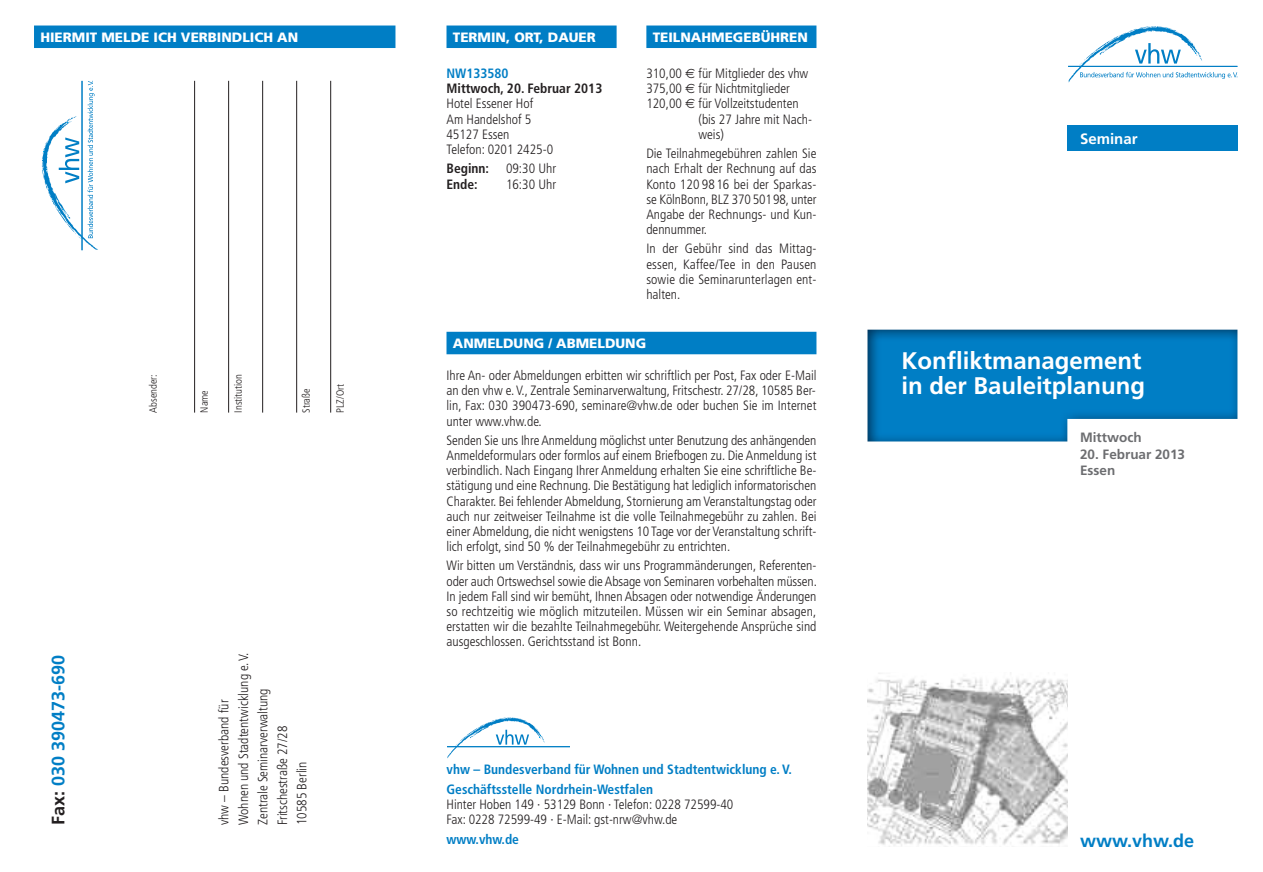
<style>
.page{position:relative;width:1263px;height:872px;background:#fff}
.page>*{position:absolute;margin:0;border:0;box-sizing:border-box;transform-origin:0 0}
.t1{font:700 24px/25.5px "Frutiger";color:#fff}
.t2{font:700 18px "Frutiger";color:#007ec5}
.t3{font:700 15px "Frutiger";color:#fff}
.t4{font:300 condensed 13.5px/15.1px "Frutiger";color:#231f20;text-align:justify}
.t5{font:700 condensed 13.5px/19.4px "Frutiger";color:#007ec5}
.t6{font:900 13.5px "Frutiger";color:#fff}
.t7{font:700 condensed 13.5px "Frutiger";color:#231f20}
.t8{font:700 13.5px/16.5px "Frutiger";color:#6c6d70}
.t9{font:300 condensed 10.5px "Frutiger";color:#231f20}
.s1{color:#231f20}
</style>
<div class="page">
<img style="left:867px;top:330px;width:370px;height:111px">
<svg style="left:1068px;top:26px;width:169px;height:57px"></svg>
<svg style="left:42px;top:81px;width:56px;height:169px"></svg>
<div style="left:1067px;top:125px;width:170px;height:26px;background:#007ec5"></div>
<div style="left:446px;top:26px;width:171px;height:22px;background:#007ec5"></div>
<div style="left:34px;top:26px;width:361px;height:22px;background:#007ec5"></div>
<div style="left:646px;top:26px;width:170px;height:22px;background:#007ec5"></div>
<div style="left:446px;top:332px;width:370px;height:22px;background:#007ec5"></div>
<hr style="left:447px;top:746px;width:123px;height:1px;background:#007ec5">
<svg style="left:447px;top:717px;width:98px;height:42px"></svg>
<hr style="left:194px;top:81px;width:1px;height:331px;background:#231f20">
<hr style="left:228px;top:81px;width:1px;height:331px;background:#231f20">
<hr style="left:262px;top:81px;width:1px;height:331px;background:#231f20">
<hr style="left:296px;top:81px;width:1px;height:331px;background:#231f20">
<hr style="left:330px;top:81px;width:1px;height:331px;background:#231f20">
<img style="left:867px;top:672px;width:200px;height:174px">
<p class="t6" style="left:40px;top:32px;width:259px">HIERMIT MELDE ICH VERBINDLICH AN</p>
<p class="t6" style="left:453px;top:32px;width:144px">TERMIN, ORT, DAUER</p>
<p class="t6" style="left:653px;top:32px;width:157px">TEILNAHMEGEBÜHREN</p>
<p class="t9" style="left:149px;top:412px;width:40px;rotate:-90deg">Absender:</p>
<p class="t9" style="left:200px;top:412px;width:24px;rotate:-90deg">Name</p>
<p class="t9" style="left:234px;top:412px;width:40px;rotate:-90deg">Institution</p>
<p class="t9" style="left:302px;top:412px;width:26px;rotate:-90deg">Straße</p>
<p class="t9" style="left:336px;top:412px;width:30px;rotate:-90deg">PLZ/Ort</p>
<h2 class="t2" style="left:51px;top:825px;width:171px;rotate:-90deg"><span class="s1">Fax:</span> 030 390473-690</h2>
<p class="t4" style="left:215px;top:825px;width:174px;line-height:19.5px;text-align:left;rotate:-90deg">vhw – Bundesverband für<br>Wohnen und Stadtentwicklung e.V.<br>Zentrale Seminarverwaltung<br>Fritschestraße 27/28<br>10585 Berlin</p>
<p class="t5" style="left:446px;top:65px;width:64px">NW133580</p>
<p class="t7" style="left:446px;top:83px;width:157px">Mittwoch, 20. Februar 2013</p>
<p class="t4" style="left:446px;top:97px;width:108px;text-align:left">Hotel Essener Hof<br>Am Handelshof 5<br>45127 Essen<br>Telefon: 0201 2425-0</p>
<p class="t7" style="left:446px;top:163px;width:44px">Beginn:</p>
<p class="t4" style="left:506px;top:162px;width:52px">09:30 Uhr</p>
<p class="t7" style="left:446px;top:178px;width:33px">Ende:</p>
<p class="t4" style="left:506px;top:177px;width:52px">16:30 Uhr</p>
<p class="t4" style="left:646px;top:67px;width:163px">310,00 für Mitglieder des vhw</p>
<p class="t4" style="left:646px;top:82px;width:145px">375,00 für Nichtmitglieder</p>
<p class="t4" style="left:646px;top:97px;width:154px">120,00 für Vollzeitstudenten</p>
<p class="t4" style="left:698px;top:112px;width:115px">(bis 27 Jahre mit Nach-</p>
<p class="t4" style="left:698px;top:128px;width:27px">weis)</p>
<p class="t4" style="left:646px;top:147px;width:172px">Die Teilnahmegebühren zahlen Sie nach Erhalt der Rechnung auf das Konto 120 9816 bei der Sparkas&shy;se KölnBonn, BLZ 37050198, unter Angabe der Rechnungs- und Kun&shy;dennummer.</p>
<p class="t4" style="left:646px;top:242px;width:172px">In der Gebühr sind das Mittag&shy;essen, Kaffee/Tee in den Pausen sowie die Seminarunterlagen ent&shy;halten.</p>
<p class="t6" style="left:453px;top:338px;width:195px">ANMELDUNG / ABMELDUNG</p>
<p class="t4" style="left:446px;top:369px;width:371px">Ihre An- oder Abmeldungen erbitten wir schriftlich per Post, Fax oder E-Mail an den vhw e.V., Zentrale Seminarverwaltung, Fritschestr. 27/28, 10585 Ber&shy;lin, Fax: 030 390473-690, seminare@vhw.de oder buchen Sie im Internet unter www.vhw.de.</p>
<p class="t4" style="left:446px;top:434px;width:371px">Senden Sie uns IhreAnmeldung möglichst unter Benutzung des anhängenden Anmeldeformulars oder formlos auf einem Briefbogen zu. Die Anmeldung ist verbindlich. Nach Eingang Ihrer Anmeldung erhalten Sie eine schriftliche Be&shy;stätigung und eine Rechnung. Die Bestätigung hat lediglich informatorischen Charakter. Bei fehlenderAbmeldung, Stornierung amVeranstaltungstag oder auch nur zeitweiser Teilnahme ist die volle Teilnahmegebühr zu zahlen. Bei einerAbmeldung, die nicht wenigstens 10Tage vor derVeranstaltung schrift&shy;lich erfolgt, sind 50 % der Teilnahmegebühr zu entrichten.</p>
<p class="t4" style="left:446px;top:559px;width:372px">Wir bitten um Verständnis, dass wir uns Programmänderungen, Referenten&shy;oder auch Ortswechsel sowie dieAbsage von Seminaren vorbehalten müssen.<br>In jedem Fall sind wir bemüht, Ihnen Absagen oder notwendige Änderungen so rechtzeitig wie möglich mitzuteilen. Müssen wir ein Seminar absagen, erstatten wir die bezahlte Teilnahmegebühr. Weitergehende Ansprüche sind ausgeschlossen. Gerichtsstand ist Bonn.</p>
<p class="t5" style="left:446px;top:761px;width:347px">vhw – Bundesverband für Wohnen und Stadtentwicklung e.V.<br>Geschäftsstelle Nordrhein-Westfalen</p>
<p class="t4" style="left:446px;top:797px;width:288px">Hinter Hoben 149 · 53129 Bonn · Telefon: 0228 72599-40<br>Fax: 0228 72599-49 · E-Mail: gst-nrw@vhw.de</p>
<p class="t5" style="left:446px;top:830px;width:74px">www.vhw.de</p>
<p class="t3" style="left:1080px;top:133px;width:59px">Seminar</p>
<h1 class="t1" style="left:901px;top:350px;width:245px">Konfliktmanagement in der Bauleitplanung</h1>
<p class="t8" style="left:1080px;top:430px;width:63px">Mittwoch</p>
<p class="t8" style="left:1080px;top:446px;width:106px">20. Februar 2013<br>Essen</p>
<h2 class="t2" style="left:1080px;top:833px;width:115px">www.vhw.de</h2>
</div>
